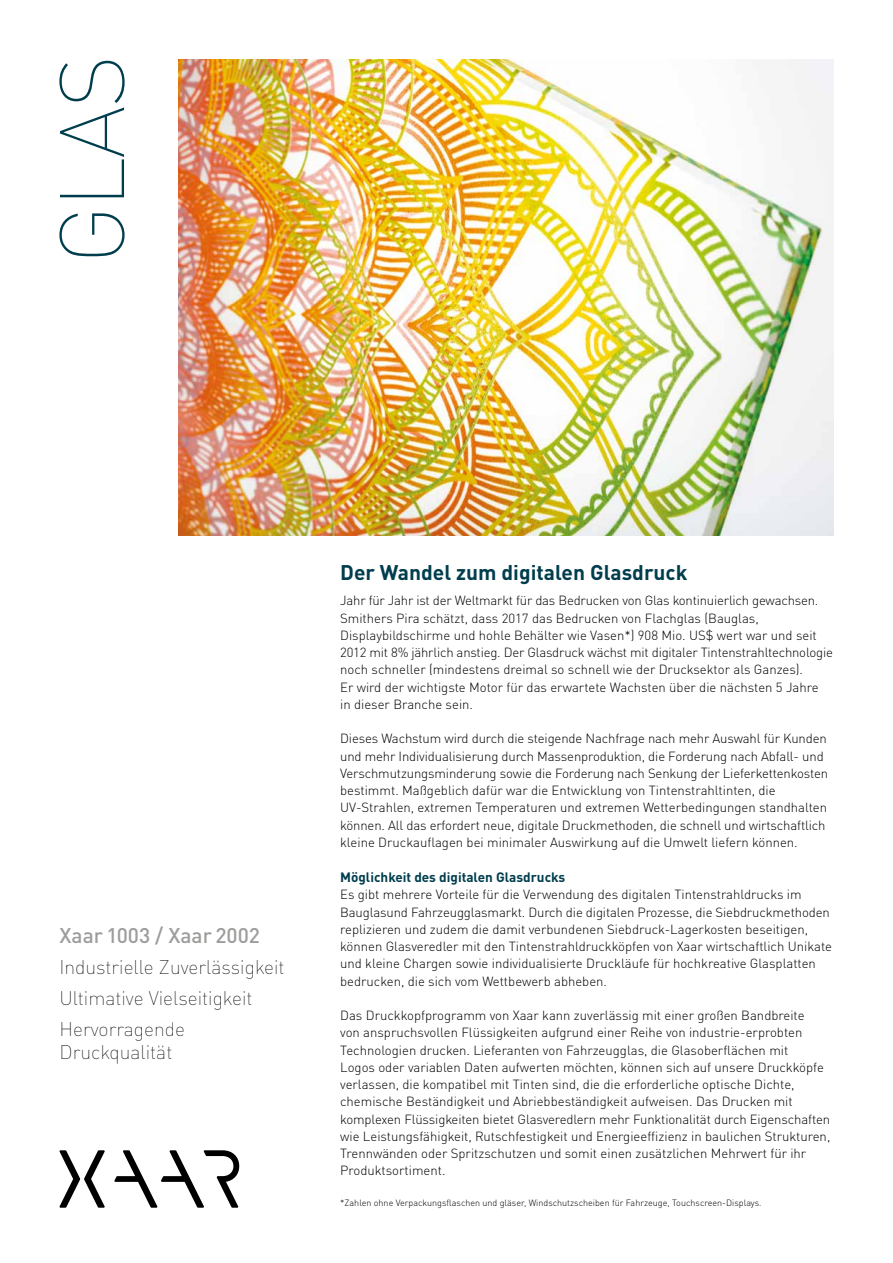
<style>
.page{position:relative;width:893px;height:1263px;background:#fff}
.page>*{position:absolute;margin:0;border:0;box-sizing:border-box;transform-origin:0 0}
.t1{font:100 90px "DIN Pro";color:#003d4d}
.t2{font:700 21px "DIN Pro";color:#003d4d}
.t3{font:500 21px "DIN Pro";color:#9d9d9c}
.t4{font:100 19.5px/31px "DIN Pro";color:#000}
.t5{font:700 13.5px "DIN Pro";color:#003d4d}
.t6{font:300 13.2px/17.2px "DIN Pro";color:#000}
.t7{font:300 9px "DIN Pro";color:#000}
</style>
<div class="page">
<img style="left:179px;top:60px;width:654px;height:476px">
<svg style="left:59px;top:1150px;width:180px;height:58px"></svg>
<h1 class="t1" style="left:29px;top:264px;width:210px;rotate:-90deg">GLAS</h1>
<h2 class="t3" style="left:60px;top:919px;width:202px">Xaar 1003 / Xaar 2002</h2>
<h3 class="t4" style="left:60px;top:951px;width:227px">Industrielle Zuverlässigkeit<br>Ultimative Vielseitigkeit<br>Hervorragende</h3>
<h3 class="t4" style="left:60px;top:1035px;width:114px">Druckqualität</h3>
<h2 class="t2" style="left:340px;top:555px;width:349px">Der Wandel zum digitalen Glasdruck</h2>
<p class="t6" style="left:340px;top:591px;width:494px">Jahr für Jahr ist der Weltmarkt für das Bedrucken von Glas kontinuierlich gewachsen.<br>Smithers Pira schätzt, dass 2017 das Bedrucken von Flachglas (Bauglas, Displaybildschirme und hohle Behälter wie Vasen*) 908 Mio. US$ wert war und seit 2012 mit 8% jährlich anstieg. Der Glasdruck wächst mit digitaler Tintenstrahltechnologie noch schneller (mindestens dreimal so schnell wie der Drucksektor als Ganzes).<br>Er wird der wichtigste Motor für das erwartete Wachsten über die nächsten 5 Jahre<br>in dieser Branche sein.</p>
<p class="t6" style="left:340px;top:729px;width:490px">Dieses Wachstum wird durch die steigende Nachfrage nach mehr Auswahl für Kunden und mehr Individualisierung durch Massenproduktion, die Forderung nach Abfall- und Verschmutzungsminderung sowie die Forderung nach Senkung der Lieferkettenkosten bestimmt. Maßgeblich dafür war die Entwicklung von Tintenstrahltinten, die UV-Strahlen, extremen Temperaturen und extremen Wetterbedingungen standhalten können. All das erfordert neue, digitale Druckmethoden, die schnell und wirtschaftlich kleine Druckauflagen bei minimaler Auswirkung auf die Umwelt liefern können.</p>
<p class="t5" style="left:340px;top:867px;width:227px">Möglichkeit des digitalen Glasdrucks</p>
<p class="t6" style="left:340px;top:885px;width:493px">Es gibt mehrere Vorteile für die Verwendung des digitalen Tintenstrahldrucks im Bauglasund Fahrzeugglasmarkt. Durch die digitalen Prozesse, die Siebdruckmethoden replizieren und zudem die damit verbundenen Siebdruck-Lagerkosten beseitigen, können Glasveredler mit den Tintenstrahldruckköpfen von Xaar wirtschaftlich Unikate und kleine Chargen sowie individualisierte Druckläufe für hochkreative Glasplatten bedrucken, die sich vom Wettbewerb abheben.</p>
<p class="t6" style="left:340px;top:1006px;width:492px">Das Druckkopfprogramm von Xaar kann zuverlässig mit einer großen Bandbreite<br>von anspruchsvollen Flüssigkeiten aufgrund einer Reihe von industrie-erprobten Technologien drucken. Lieferanten von Fahrzeugglas, die Glasoberflächen mit<br>Logos oder variablen Daten aufwerten möchten, können sich auf unsere Druckköpfe verlassen, die kompatibel mit Tinten sind, die die erforderliche optische Dichte, chemische Beständigkeit und Abriebbeständigkeit aufweisen. Das Drucken mit komplexen Flüssigkeiten bietet Glasveredlern mehr Funktionalität durch Eigenschaften wie Leistungsfähigkeit, Rutschfestigkeit und Energieeffizienz in baulichen Strukturen, Trennwänden oder Spritzschutzen und somit einen zusätzlichen Mehrwert für ihr Produktsortiment.</p>
<p class="t7" style="left:340px;top:1196px;width:423px">*Zahlen ohne Verpackungsflaschen und gläser, Windschutzscheiben für Fahrzeuge, Touchscreen-Displays.</p>
</div>
